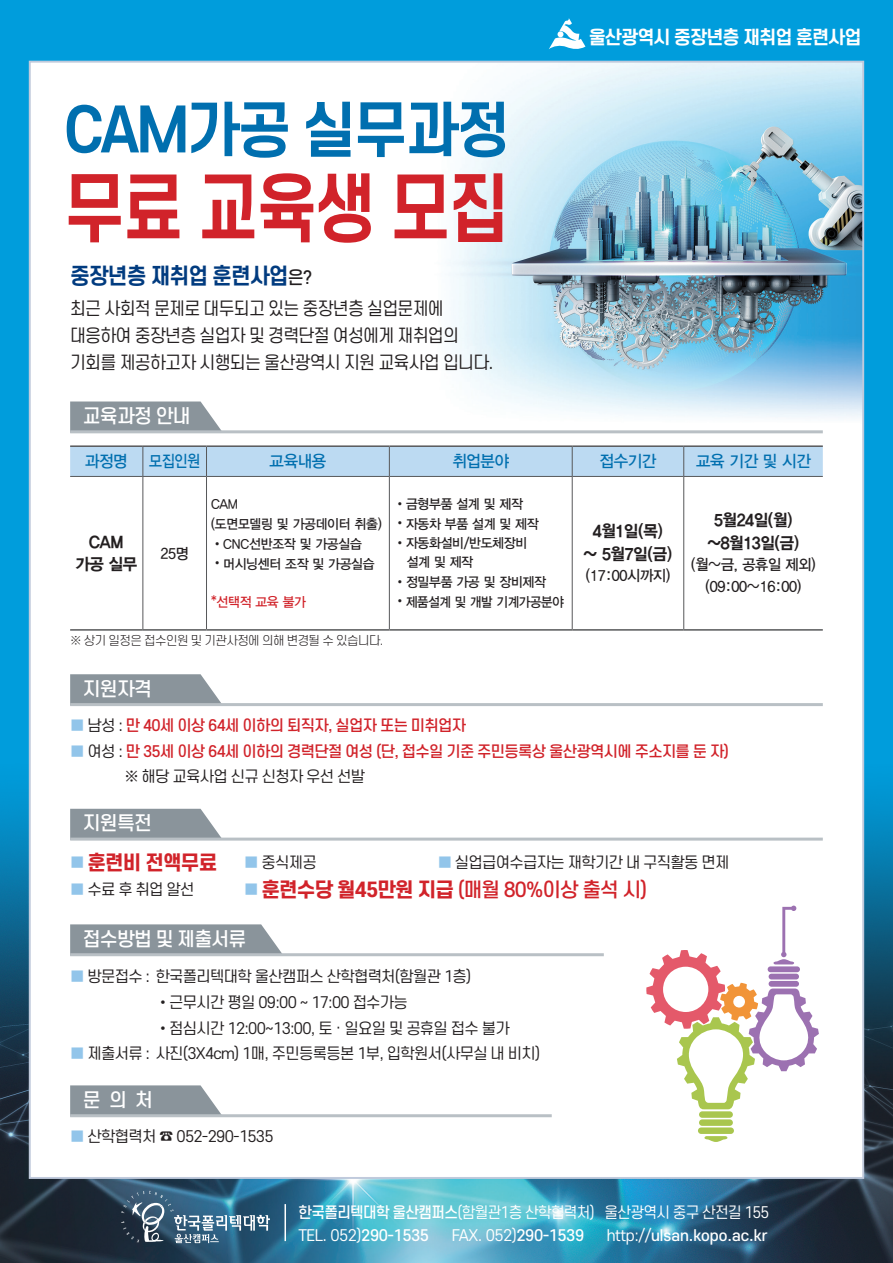
<style>
.page{position:relative;width:893px;height:1263px;background:#009ddc}
.page>*{position:absolute;margin:0;border:0;box-sizing:border-box;transform-origin:0 0}
.t1{font:700 73.95px "S Core Dream 6";letter-spacing:-.04em;color:#d1232a;scale:.86 1}
.t2{font:700 59.4px "S Core Dream 6";letter-spacing:-.05em;color:#006faf;scale:.95 1}
.t3{font:700 21.6px "S Core Dream 6";letter-spacing:-.05em;color:#013b7f;scale:.96 1}
.t4{font:500 19.5px "S Core Dream 5";letter-spacing:-.05em;color:#d1232a}
.t5{font:800 19.5px "S Core Dream 7";letter-spacing:-.05em;color:#d1232a}
.t6{font:500 18.75px "S Core Dream 5";letter-spacing:-.05em;color:#fff}
.t7{font:700 18px "S Core Dream 6";letter-spacing:-.06em;color:#fff}
.t8{font:17.4px "S Core Dream 4";letter-spacing:-.05em;color:#231f20;scale:.96 1}
.t9{font:16.5px "YDIYGO350";letter-spacing:-.02em;color:#231f20;scale:.95 1}
.t10{font:16.5px "YDIYGO330";letter-spacing:-.02em;color:#006faf;scale:.95 1}
.t11{font:16.5px "YDIYGO330";letter-spacing:-.02em;color:#006faf;scale:.85 1}
.t12{font:15px "S Core Dream 4";letter-spacing:-.05em;color:#231f20}
.t13{font:500 15px "S Core Dream 5";letter-spacing:-.05em;color:#d1232a}
.t14{font:15px "YDIYGO330";letter-spacing:-.02em;color:#231f20;scale:.95 1}
.t15{font:15px "S Core Dream 4";letter-spacing:-.05em;color:#fff;scale:.95 1}
.t16{font:15px "S Core Dream 4";letter-spacing:-.05em;color:#fff}
.t17{font:500 15px "S Core Dream 5";color:#fff}
.t18{font:13.5px "YDIYGO330";letter-spacing:-.02em;color:#231f20;scale:.95 1}
.t19{font:13.5px "YDIYGO330";letter-spacing:-.02em;color:#231f20;scale:.92 1}
.t20{font:13.5px "YDIYGO330";letter-spacing:-.02em;color:#d1232a;scale:.95 1}
.t21{font:300 12px "S Core Dream 3";letter-spacing:-.05em;color:#231f20}
.s1{font-family:"S Core Dream 5";font-weight:500;font-size:17.4px;color:#231f20}
.s2{font-family:"S Core Dream 3";font-weight:300}
.s3{font-family:"S Core Dream 4";font-weight:400;color:#92c5ea}
.s4{font-family:"S Core Dream 4";font-weight:400;color:#231f20}
.s5{font-family:"S Core Dream 4";font-weight:400;font-size:15px;color:#92c5ea}
.s6{color:#92c5ea}
.s7{font-family:"S Core Dream 7";font-weight:800}
.s8{font-family:"S Core Dream 5";font-weight:500}
.s9{font-family:"S Core Dream 4";font-weight:400}
</style>
<div class="page">
<img style="left:0;top:750px;width:893px;height:513px">
<div style="left:30px;top:62px;width:833px;height:1116px;background:#fff"></div>
<img style="left:447px;top:64px;width:414px;height:354px">
<svg style="left:142px;top:477px;width:543px;height:152px"></svg>
<div style="left:70px;top:447px;width:753px;height:29px;background:#bcdaf2"></div>
<hr style="left:143px;top:477px;width:1px;height:152px;background:#57585a">
<hr style="left:206px;top:477px;width:1px;height:152px;background:#57585a">
<hr style="left:389px;top:477px;width:1px;height:152px;background:#57585a">
<hr style="left:572px;top:477px;width:1px;height:152px;background:#57585a">
<hr style="left:683px;top:477px;width:1px;height:152px;background:#57585a">
<hr style="left:70px;top:476px;width:73px;height:1px;background:#57585a">
<hr style="left:143px;top:476px;width:63px;height:1px;background:#57585a">
<hr style="left:206px;top:476px;width:183px;height:1px;background:#57585a">
<hr style="left:389px;top:476px;width:183px;height:1px;background:#57585a">
<hr style="left:572px;top:476px;width:112px;height:1px;background:#57585a">
<hr style="left:684px;top:476px;width:139px;height:1px;background:#57585a">
<hr style="left:70px;top:445px;width:73px;height:2px;background:#57585a">
<hr style="left:143px;top:445px;width:63px;height:2px;background:#57585a">
<hr style="left:206px;top:445px;width:183px;height:2px;background:#57585a">
<hr style="left:389px;top:445px;width:183px;height:2px;background:#57585a">
<hr style="left:572px;top:445px;width:112px;height:2px;background:#57585a">
<hr style="left:684px;top:445px;width:139px;height:2px;background:#57585a">
<hr style="left:70px;top:629px;width:73px;height:2px;background:#57585a">
<hr style="left:143px;top:629px;width:63px;height:2px;background:#57585a">
<hr style="left:206px;top:629px;width:183px;height:2px;background:#57585a">
<hr style="left:389px;top:629px;width:183px;height:2px;background:#57585a">
<hr style="left:572px;top:629px;width:112px;height:2px;background:#57585a">
<hr style="left:684px;top:629px;width:139px;height:2px;background:#57585a">
<svg style="left:70px;top:401px;width:151px;height:29px;background:#939da3"></svg>
<hr style="left:70px;top:430px;width:753px;height:3px;background:#b9c0c5">
<svg style="left:70px;top:674px;width:151px;height:29px;background:#929ca2"></svg>
<hr style="left:70px;top:703px;width:753px;height:3px;background:#b9c0c5">
<svg style="left:70px;top:809px;width:153px;height:29px;background:#939ca3"></svg>
<hr style="left:70px;top:838px;width:753px;height:3px;background:#b9c0c5">
<svg style="left:70px;top:1085px;width:151px;height:29px;background:#939ca3"></svg>
<hr style="left:70px;top:1114px;width:482px;height:3px;background:#b9c0c5">
<svg style="left:70px;top:924px;width:212px;height:29px;background:#919aa1"></svg>
<hr style="left:70px;top:953px;width:534px;height:3px;background:#b9c0c5">
<svg style="left:549px;top:18px;width:36px;height:31px"></svg>
<svg style="left:121px;top:1191px;width:149px;height:52px;background:#4a7089"></svg>
<hr style="left:284px;top:1204px;width:2px;height:37px;background:#fff">
<svg style="left:704px;top:1136px;width:23px;height:6px"></svg>
<div style="left:699px;top:1119px;width:34px;height:7px;background:#a9c64e;border-radius:3px"></div>
<div style="left:698px;top:1127px;width:36px;height:7px;background:#a9c64e;border-radius:3px"></div>
<div style="left:699px;top:1111px;width:34px;height:7px;background:#a9c64e;border-radius:3px"></div>
<svg style="left:646px;top:905px;width:173px;height:204px"></svg>
<p class="t2" style="left:64px;top:87px;width:471px">CAM가공 실무과정</p>
<p class="t1" style="left:64px;top:155px;width:520px">무료 교육생 모집</p>
<p class="t3" style="left:70px;top:260px;width:254px">중장년층 재취업 훈련사업<span class="s1">은?</span></p>
<p class="t8" style="left:70px;top:296px;width:391px">최근 사회적 문제로 대두되고 있는 중장년층 실업문제에</p>
<p class="t8" style="left:70px;top:323px;width:407px">대응하여 중장년층 실업자 및 경력단절 여성에게 재취업의</p>
<p class="t8" style="left:70px;top:350px;width:443px">기회를 제공하고자 시행되는 울산광역시 지원 교육사업 입니다.</p>
<p class="t6" style="left:83px;top:403px;width:109px">교육과정 안내</p>
<p class="t7" style="left:589px;top:24px;width:274px">울산광역시 중장년층 재취업 훈련사업</p>
<p class="t10" style="left:85px;top:452px;width:46px">과정명</p>
<p class="t11" style="left:149px;top:452px;width:61px">모집인원</p>
<p class="t10" style="left:270px;top:452px;width:61px">교육내용</p>
<p class="t10" style="left:452px;top:452px;width:61px">취업분야</p>
<p class="t10" style="left:600px;top:452px;width:61px">접수기간</p>
<p class="t10" style="left:696px;top:452px;width:122px">교육 기간 및 시간</p>
<p class="t9" style="left:89px;top:533px;width:38px">CAM</p>
<p class="t9" style="left:75px;top:556px;width:67px">가공 실무</p>
<p class="t14" style="left:160px;top:545px;width:32px">25명</p>
<p class="t18" style="left:211px;top:497px;width:30px">CAM</p>
<p class="t18" style="left:211px;top:516px;width:181px">(도면모델링 및 가공데이터 취출)</p>
<p class="t18" style="left:211px;top:537px;width:160px"><span class="s2">•</span>CNC선반조작 및 가공실습</p>
<p class="t18" style="left:211px;top:556px;width:174px"><span class="s2">•</span>머시닝센터 조작 및 가공실습</p>
<p class="t20" style="left:211px;top:594px;width:101px">*선택적 교육 불가</p>
<p class="t21" style="left:70px;top:632px;width:315px">※ 상기 일정은 접수인원 및 기관사정에 의해 변경될 수 있습니다.</p>
<p class="t6" style="left:83px;top:675px;width:71px">지원자격</p>
<p class="t18" style="left:394px;top:497px;width:137px"><span class="s2">•</span>금형부품 설계 및 제작</p>
<p class="t18" style="left:394px;top:516px;width:154px"><span class="s2">•</span>자동차 부품 설계 및 제작</p>
<p class="t18" style="left:394px;top:536px;width:142px"><span class="s2">•</span>자동화설비/반도체장비</p>
<p class="t18" style="left:407px;top:554px;width:71px">설계 및 제작</p>
<p class="t18" style="left:394px;top:575px;width:161px"><span class="s2">•</span>정밀부품 가공 및 장비제작</p>
<p class="t19" style="left:394px;top:594px;width:186px"><span class="s2">•</span>제품설계 및 개발 기계가공분야</p>
<p class="t9" style="left:593px;top:523px;width:75px">4월1일(목)</p>
<p class="t9" style="left:584px;top:545px;width:95px">~ 5월7일(금)</p>
<p class="t14" style="left:586px;top:567px;width:90px">(17:00시까지)</p>
<p class="t9" style="left:714px;top:512px;width:84px">5월24일(월)</p>
<p class="t9" style="left:707px;top:534px;width:98px">~8월13일(금)</p>
<p class="t14" style="left:691px;top:556px;width:133px">(월~금, 공휴일 제외)</p>
<p class="t14" style="left:705px;top:579px;width:103px">(09:00~16:00)</p>
<p class="t13" style="left:70px;top:715px;width:398px"><span class="s3">■</span> <span class="s4">남성 :</span> 만 40세 이상 64세 이하의 퇴직자, 실업자 또는 미취업자</p>
<p class="t13" style="left:70px;top:740px;width:660px"><span class="s3">■</span> <span class="s4">여성 :</span> 만 35세 이상 64세 이하의 경력단절 여성 (단, 접수일 기준 주민등록상 울산광역시에 주소지를 둔 자)</p>
<p class="t12" style="left:124px;top:766px;width:242px">※ 해당 교육사업 신규 신청자 우선 선발</p>
<p class="t6" style="left:83px;top:810px;width:71px">지원특전</p>
<p class="t5" style="left:70px;top:848px;width:149px"><span class="s5">■</span> 훈련비 전액무료</p>
<p class="t12" style="left:244px;top:852px;width:74px"><span class="s6">■</span> 중식제공</p>
<p class="t12" style="left:438px;top:852px;width:293px"><span class="s6">■</span> 실업급여수급자는 재학기간 내 구직활동 면제</p>
<p class="t12" style="left:70px;top:879px;width:126px"><span class="s6">■</span> 수료 후 취업 알선</p>
<p class="t4" style="left:244px;top:875px;width:405px"><span class="s5">■</span> <span class="s7">훈련수당 월45만원 지급</span> (매월 80%이상 출석 시)</p>
<p class="t6" style="left:83px;top:925px;width:165px">접수방법 및 제출서류</p>
<p class="t12" style="left:70px;top:966px;width:403px"><span class="s6">■</span> 방문접수 : 한국폴리텍대학 울산캠퍼스 산학협력처(함월관 1층)</p>
<p class="t12" style="left:156px;top:991px;width:254px">•근무시간 평일 09:00 ~ 17:00 접수가능</p>
<p class="t12" style="left:156px;top:1017px;width:356px">•점심시간 12:00~13:00, 토 · 일요일 및 공휴일 접수 불가</p>
<p class="t12" style="left:70px;top:1042px;width:472px"><span class="s6">■</span> 제출서류 : 사진(3X4cm) 1매, 주민등록등본 1부, 입학원서(사무실 내 비치)</p>
<p class="t6" style="left:83px;top:1086px;width:72px">문 의 처</p>
<p class="t12" style="left:70px;top:1126px;width:205px"><span class="s6">■</span> 산학협력처 ☎ 052-290-1535</p>
<p class="t15" style="left:298px;top:1201px;width:497px"><span class="s8">한국폴리텍대학 울산캠퍼스</span>(함월관1층 산학협력처) 울산광역시 중구 산전길 155</p>
<p class="t16" style="left:298px;top:1224px;width:132px">TEL. 052)<span class="s8">290-1535</span></p>
<p class="t16" style="left:452px;top:1224px;width:134px">FAX. 052)<span class="s8">290-1539</span></p>
<p class="t17" style="left:607px;top:1224px;width:162px"><span class="s9">http://</span>ulsan.kopo.ac.kr</p>
</div>
